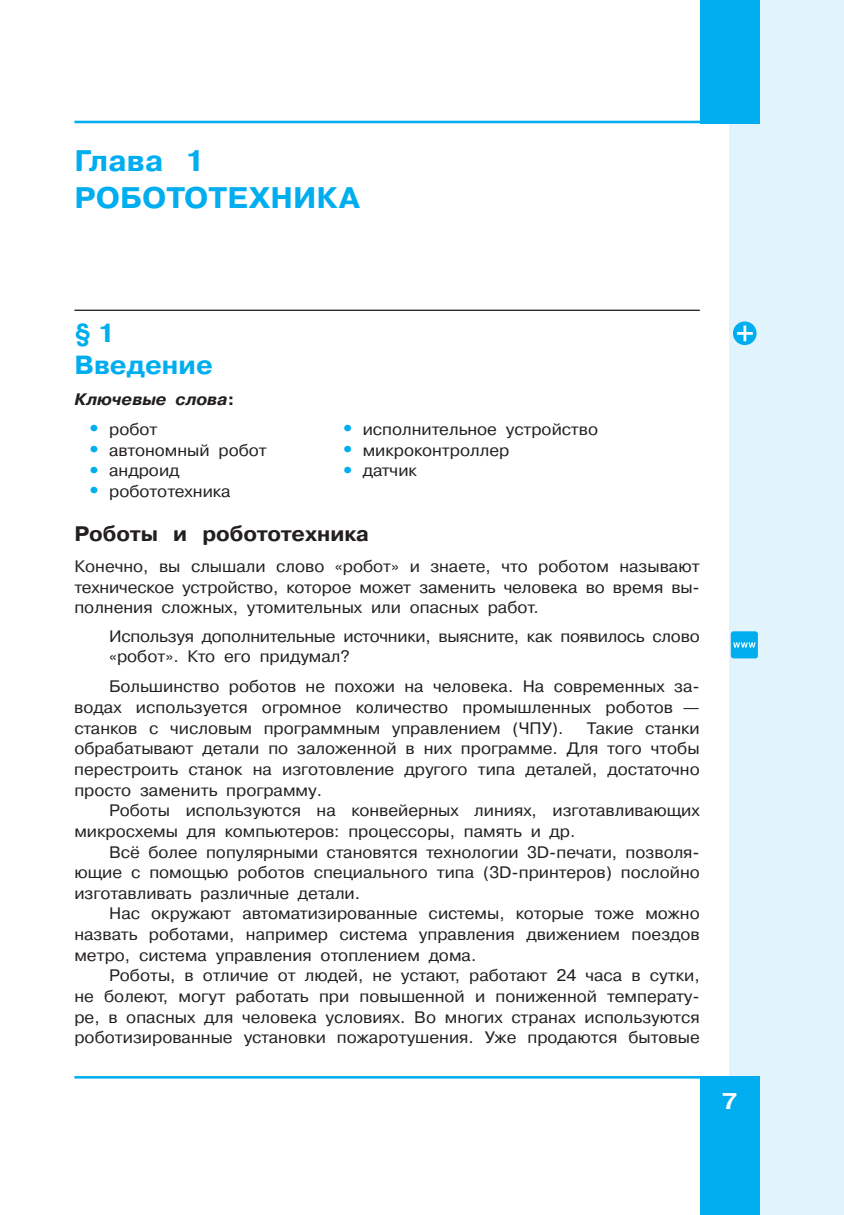
<style>
.page{position:relative;width:844px;height:1215px;background:#fff}
.page>*{position:absolute;margin:0;border:0;box-sizing:border-box;transform-origin:0 0}
.t1{font:700 29.75px/36.8px "Pragmatica C San Pin";color:#00aeef}
.t2{font:700 26.25px/31.5px "Pragmatica C San Pin";color:#00aeef}
.t3{font:700 22.75px "Pragmatica C San Pin";color:#fff}
.t4{font:700 21px "Pragmatica C San Pin";color:#231f20}
.t5{font:16.62px/20.7px "Pragmatica C San Pin";color:#231f20;text-align:justify}
.t6{font:italic 700 16.62px "Pragmatica C San Pin";color:#231f20}
.s1{font-style:normal}
.s2{font-family:"School Book C San Pin";font-weight:700;font-size:31.5px;color:#00aeef}
</style>
<div class="page">
<div style="left:729px;top:0;width:114px;height:1214px;background:#e1f4fc"></div>
<div style="left:699px;top:1076px;width:60px;height:138px;background:#00aeef"></div>
<div style="left:699px;top:0;width:60px;height:123px;background:#00aeef"></div>
<hr style="left:74px;top:121px;width:685px;height:2px;background:#00aeef">
<hr style="left:74px;top:1076px;width:685px;height:2px;background:#00aeef">
<hr style="left:74px;top:310px;width:625px;height:1px;background:#231f20">
<div style="left:733px;top:321px;width:23px;height:24px;background:#00aeef;border-radius:50%"></div>
<svg style="left:737px;top:325px;width:15px;height:16px"></svg>
<div style="left:730px;top:631px;width:27px;height:27px;background:#00aeef;border-radius:3px"></div>
<svg style="left:733px;top:642px;width:22px;height:5px"></svg>
<h1 class="t1" style="left:74px;top:145px;width:287px">Глава 1<br>РОБОТОТЕХНИКА</h1>
<h2 class="t2" style="left:74px;top:320px;width:140px">§ 1<br>Введение</h2>
<p class="t6" style="left:74px;top:389px;width:161px">Ключевые слова<span class="s1">:</span></p>
<p class="t5" style="left:83px;top:420px;width:76px"><span class="s2">•</span> робот</p>
<p class="t5" style="left:83px;top:441px;width:185px"><span class="s2">•</span> автономный робот</p>
<p class="t5" style="left:83px;top:461px;width:98px"><span class="s2">•</span> андроид</p>
<p class="t5" style="left:83px;top:482px;width:149px"><span class="s2">•</span> робототехника</p>
<p class="t5" style="left:336px;top:420px;width:263px"><span class="s2">•</span> исполнительное устройство</p>
<p class="t5" style="left:336px;top:441px;width:174px"><span class="s2">•</span> микроконтроллер</p>
<p class="t5" style="left:336px;top:461px;width:82px"><span class="s2">•</span> датчик</p>
<p class="t4" style="left:74px;top:526px;width:296px">Роботы и робототехника</p>
<p class="t5" style="left:74px;top:557px;width:627px">Конечно, вы слышали слово «робот» и знаете, что роботом называют техническое устройство, которое может заменить человека во время вы&shy;полнения сложных, утомительных или опасных работ.</p>
<p class="t5" style="left:109px;top:628px;width:592px;line-height:19.2px">Используя дополнительные источники, выясните, как появилось слово «робот». Кто его придумал?</p>
<p class="t5" style="left:74px;top:677px;width:627px;text-indent:35px">Большинство роботов не похожи на человека. На современных за&shy;водах используется огромное количество промышленных роботов — станков с числовым программным управлением (ЧПУ).</p>
<p class="t5" style="left:74px;top:718px;width:627px;text-indent:512px">Такие станки обрабатывают детали по заложенной в них программе. Для того чтобы перестроить станок на изготовление другого типа деталей, достаточно просто заменить программу.</p>
<p class="t5" style="left:74px;top:801px;width:627px;text-indent:35px">Роботы используются на конвейерных линиях, изготавливающих мик росхемы для компьютеров: процессоры, память и др.</p>
<p class="t5" style="left:74px;top:842px;width:627px;text-indent:35px">Всё более популярными становятся технологии 3D-печати, позволя&shy;ющие с помощью роботов специального типа (3D-принтеров) послойно изготавливать различные детали.</p>
<p class="t5" style="left:74px;top:904px;width:627px;text-indent:35px">Нас окружают автоматизированные системы, которые тоже можно назвать роботами, например система управления движением поездов метро, система управления отоплением дома.</p>
<p class="t5" style="left:74px;top:966px;width:627px;text-indent:35px">Роботы, в отличие от людей, не устают, работают 24 часа в сутки, не болеют, могут работать при повышенной и пониженной температу&shy;ре, в опасных для человека условиях. Во многих странах используются роботизированные установки пожаротушения. Уже продаются бытовые</p>
<h3 class="t3" style="left:722px;top:1092px;width:17px">7</h3>
</div>
